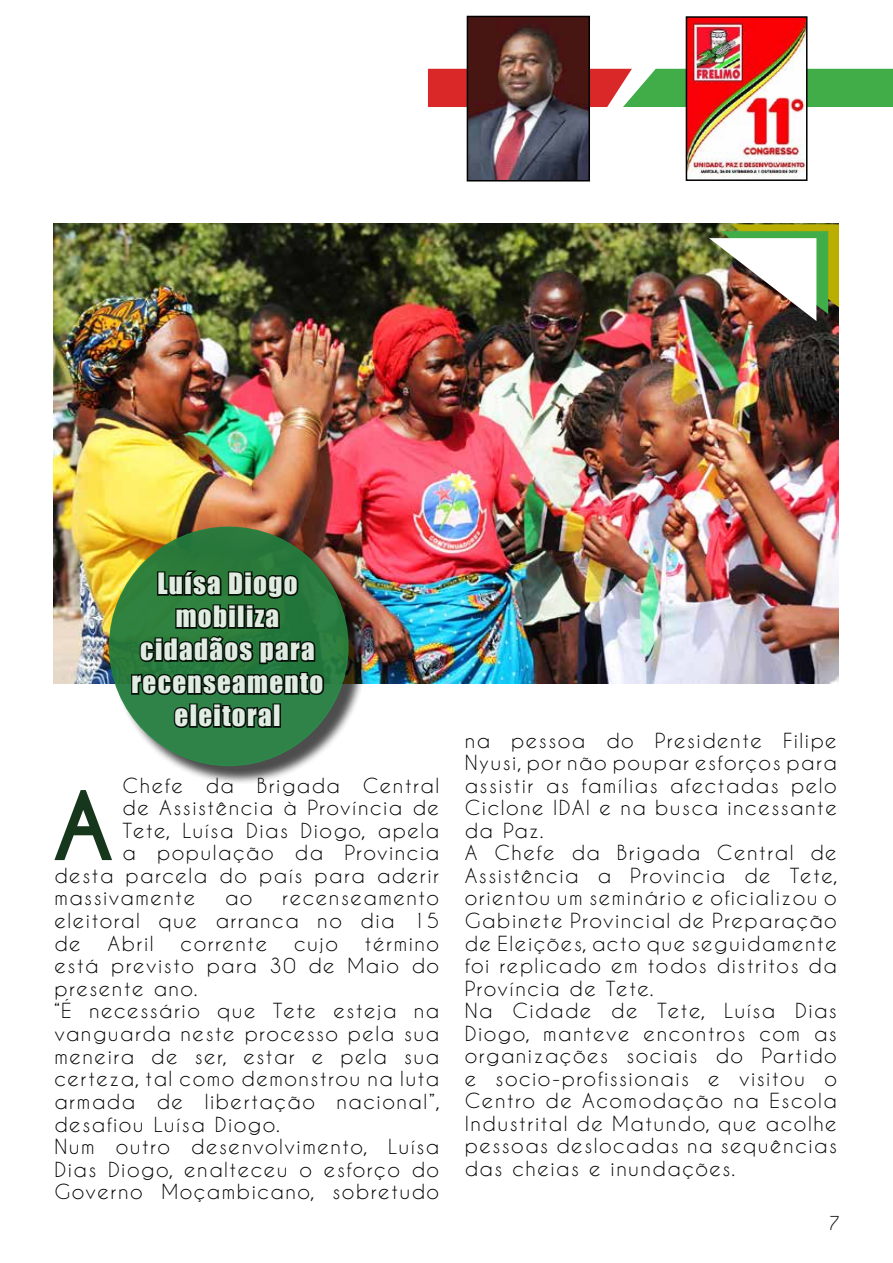
<style>
.page{position:relative;width:893px;height:1263px;background:#fff}
.page>*{position:absolute;margin:0;border:0;box-sizing:border-box;transform-origin:0 0}
.t1{font:700 89.55px "Caviar Dreams";color:#16371c}
.t2{font:27px/33px "Impact";letter-spacing:.05em;color:#fffffd;text-align:center}
.t3{font:19.5px/22.5px "Caviar Dreams";letter-spacing:.075em;color:#000101}
.t4{font:18px "Caviar Dreams";color:#000}
</style>
<div class="page">
<svg style="left:428px;top:69px;width:465px;height:38px;background:#808a4e"></svg>
<img style="left:689px;top:19px;width:115px;height:159px">
<div style="left:686px;top:16px;width:121px;height:165px;border:2px solid #000"></div>
<img style="left:470px;top:19px;width:117px;height:159px">
<div style="left:467px;top:16px;width:123px;height:165px;border:2px solid #000"></div>
<img style="left:53px;top:223px;width:785px;height:460px">
<img style="left:708px;top:224px;width:131px;height:97px">
<div style="left:111px;top:529px;width:256px;height:256px;background:#000;opacity:.75"></div>
<div style="left:110px;top:527px;width:238px;height:238px;background:#2d7e3d;border-radius:50%"></div>
<svg style="left:130px;top:568px;width:196px;height:162px"></svg>
<div style="left:272px;top:703px;width:9px;height:25px;border:3px solid #000"></div>
<h2 class="t2" style="left:132px;top:566px;width:193px">Luísa Diogo mobiliza cidadãos para recenseamento eleitoral</h2>
<p class="t3" style="left:123px;top:773px;width:318px">Chefe da Brigada Central</p>
<p class="t3" style="left:123px;top:796px;width:318px">de Assistência à Província de</p>
<p class="t3" style="left:123px;top:818px;width:318px">Tete, Luísa Dias Diogo, apela</p>
<p class="t3" style="left:123px;top:841px;width:318px">a população da Provincia</p>
<p class="t3" style="left:54px;top:864px;width:386px">desta parcela do país para aderir</p>
<p class="t3" style="left:54px;top:886px;width:142px">massivamente</p>
<p class="t3" style="left:225px;top:886px;width:29px">ao</p>
<h1 class="t1" style="left:52px;top:772px;width:64px">A</h1>
<p class="t3" style="left:54px;top:886px;width:386px;text-align:justify;text-indent:228px">recenseamento eleitoral que arranca no dia 15 de</p>
<p class="t3" style="left:108px;top:931px;width:48px">Abril</p>
<p class="t3" style="left:181px;top:931px;width:88px">corrente</p>
<p class="t3" style="left:294px;top:931px;width:45px">cujo</p>
<p class="t3" style="left:54px;top:931px;width:387px;text-indent:311px">término está previsto para 30 de Maio do presente ano.<br>“É necessário que Tete esteja na vanguarda neste processo pela sua meneira de ser, estar e pela sua certeza, tal como demonstrou na luta armada de libertação nacional”, desafiou Luísa Diogo.<br>Num outro desenvolvimento, Luísa<br>Dias Diogo, enalteceu o esforço do<br>Governo Moçambicano, sobretudo</p>
<p class="t3" style="left:465px;top:729px;width:374px">na pessoa do Presidente Filipe<br>Nyusi, por não poupar esforços para assistir as famílias afectadas pelo<br>Ciclone IDAI e na busca incessante da Paz.<br>A Chefe da Brigada Central de<br>Assistência a Provincia de Tete, orientou um seminário e oficializou o<br>Gabinete Provincial de Preparação de Eleições, acto que seguidamente foi replicado em todos distritos da<br>Província de Tete.<br>Na Cidade de Tete, Luísa Dias<br>Diogo, manteve encontros com as organizações sociais do Partido e socio-profissionais e visitou o<br>Centro de Acomodação na Escola<br>Industrital de Matundo, que acolhe pessoas deslocadas na sequências das cheias e inundações.</p>
<p class="t4" style="left:829px;top:1213px;width:12px">7</p>
</div>
